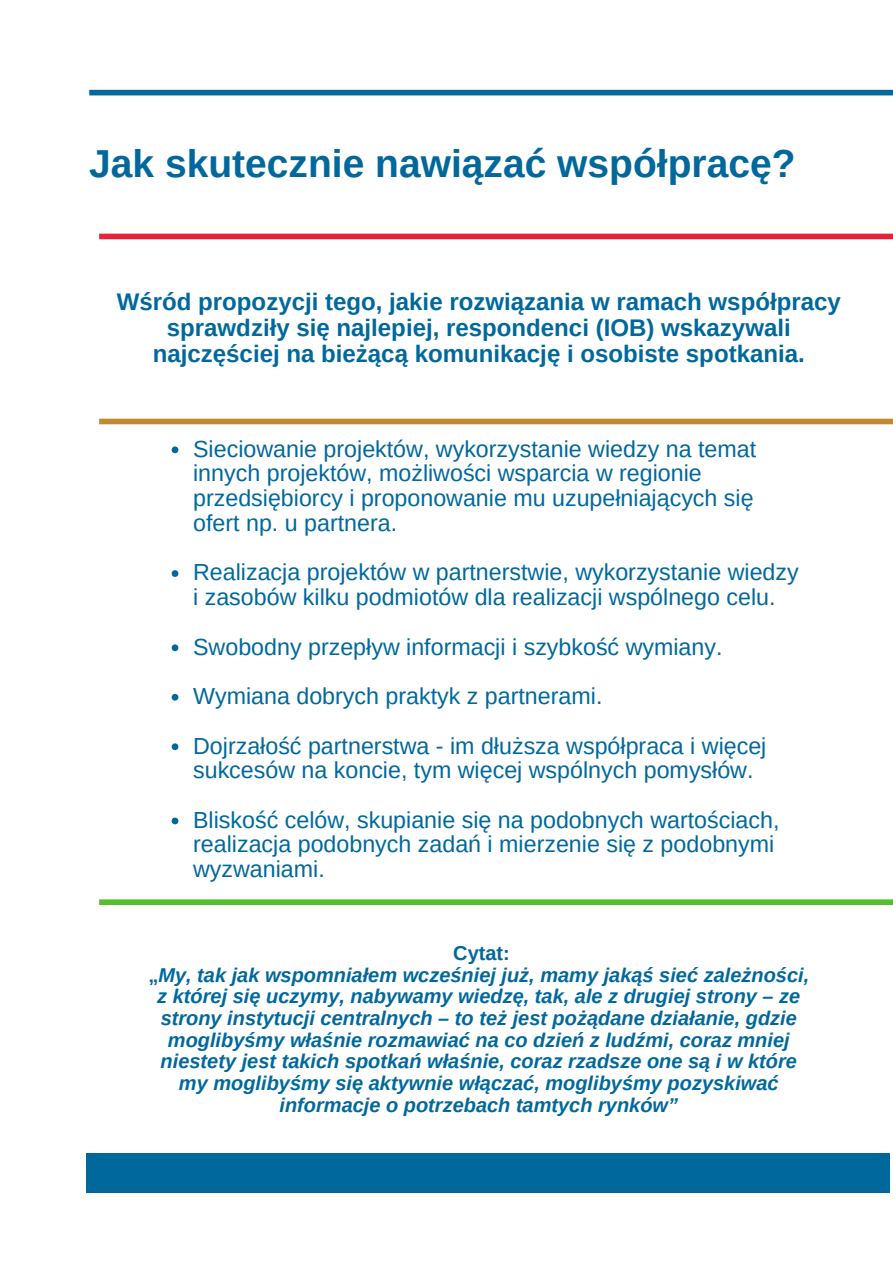
<style>
.page{position:relative;width:893px;height:1264px;background:#fff}
.page>*{position:absolute;margin:0;border:0;box-sizing:border-box;transform-origin:0 0}
.t1{font:700 39px "Arimo";color:#00689d}
.t2{font:700 24px/25.8px "Arimo";color:#00689d;text-align:center}
.t3{font:23.25px/24.8px "Arimo";color:#00689d}
.t4{font:italic 700 19.95px/21.6px "Arimo";color:#00689d;text-align:center}
.t5{font:700 19.95px "Arimo";color:#00689d}
.s1{font-style:normal}
</style>
<div class="page">
<div style="left:86px;top:1153px;width:803px;height:39px;background:#00689d"></div>
<div style="left:89px;top:90px;width:803px;height:5px;background:#00689d"></div>
<div style="left:99px;top:234px;width:793px;height:5px;background:#e5243b"></div>
<div style="left:99px;top:418px;width:793px;height:6px;background:#bf8b2e"></div>
<div style="left:99px;top:899px;width:793px;height:6px;background:#56c02b"></div>
<svg style="left:172px;top:446px;width:6px;height:7px"></svg>
<svg style="left:172px;top:570px;width:6px;height:7px"></svg>
<svg style="left:172px;top:644px;width:6px;height:7px"></svg>
<svg style="left:172px;top:694px;width:6px;height:6px"></svg>
<svg style="left:172px;top:743px;width:6px;height:7px"></svg>
<svg style="left:172px;top:817px;width:6px;height:7px"></svg>
<p class="t1" style="left:89px;top:142px;width:707px">Jak skutecznie nawiązać współpracę?</p>
<p class="t2" style="left:117px;top:289px;width:725px">Wśród propozycji tego, jakie rozwiązania w ramach współpracy sprawdziły się najlepiej, respondenci (IOB) wskazywali najczęściej na bieżącą komunikację i osobiste spotkania.</p>
<p class="t3" style="left:193px;top:436px;width:564px">Sieciowanie projektów, wykorzystanie wiedzy na temat innych projektów, możliwości wsparcia w regionie przedsiębiorcy i proponowanie mu uzupełniających się ofert np. u partnera.</p>
<p class="t3" style="left:193px;top:560px;width:607px">Realizacja projektów w partnerstwie, wykorzystanie wiedzy i zasobów kilku podmiotów dla realizacji wspólnego celu.</p>
<p class="t3" style="left:193px;top:634px;width:531px">Swobodny przepływ informacji i szybkość wymiany.</p>
<p class="t3" style="left:193px;top:683px;width:411px">Wymiana dobrych praktyk z partnerami.</p>
<p class="t3" style="left:193px;top:733px;width:574px">Dojrzałość partnerstwa - im dłuższa współpraca i więcej sukcesów na koncie, tym więcej wspólnych pomysłów.</p>
<p class="t3" style="left:193px;top:807px;width:587px">Bliskość celów, skupianie się na podobnych wartościach, realizacja podobnych zadań i mierzenie się z podobnymi wyzwaniami.</p>
<p class="t5" style="left:453px;top:941px;width:58px">Cytat:</p>
<p class="t4" style="left:148px;top:963px;width:662px"><span class="s1">„</span>My, tak jak wspomniałem wcześniej już, mamy jakąś sieć zależności, z której się uczymy, nabywamy wiedzę, tak, ale z drugiej strony – ze strony instytucji centralnych – to też jest pożądane działanie, gdzie moglibyśmy właśnie rozmawiać na co dzień z ludźmi, coraz mniej niestety jest takich spotkań właśnie, coraz rzadsze one są i w które my moglibyśmy się aktywnie włączać, moglibyśmy pozyskiwać informacje o potrzebach tamtych rynków”</p>
</div>
